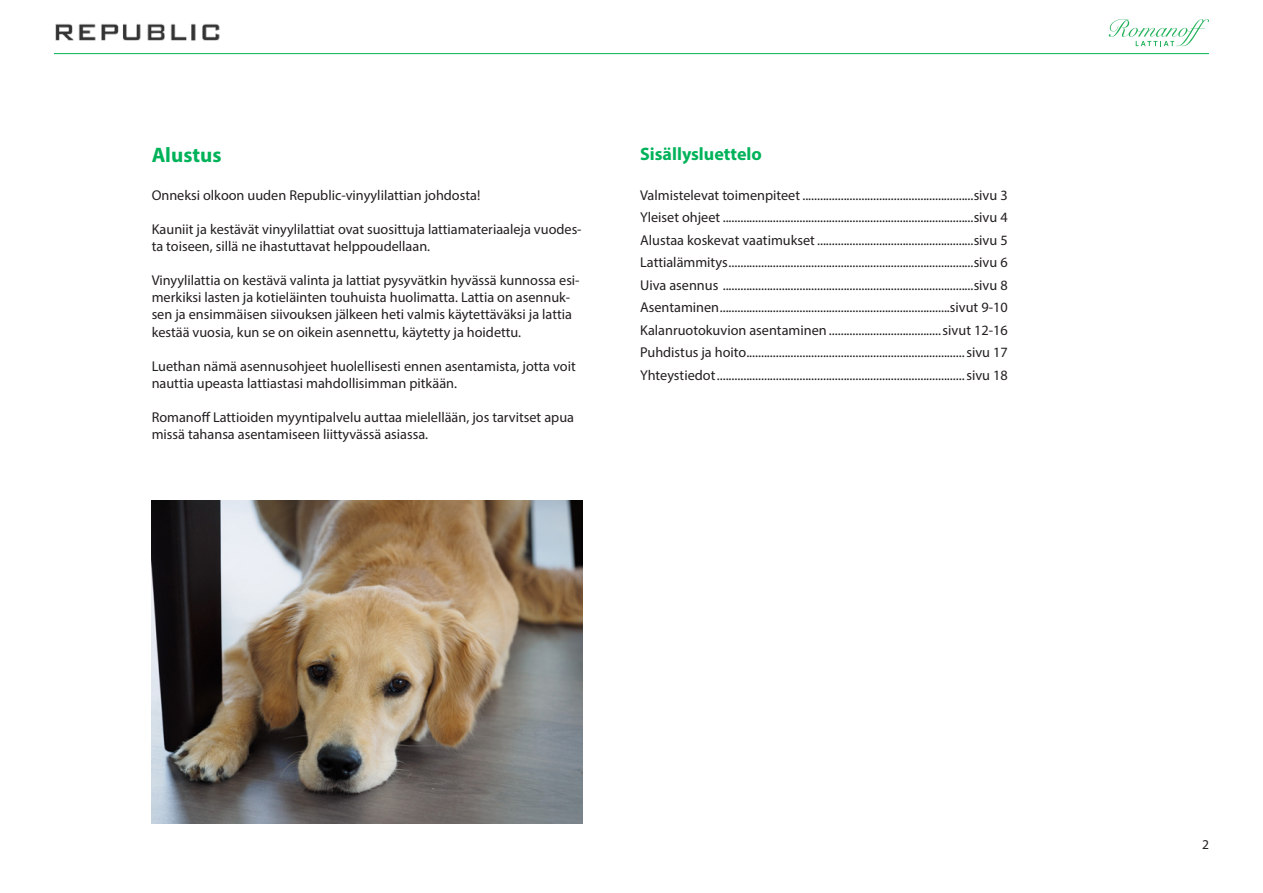
<style>
.page{position:relative;width:1263px;height:893px;background:#fff}
.page>*{position:absolute;margin:0;border:0;box-sizing:border-box;transform-origin:0 0}
.Otsikko_iso{font:700 21px "Myriad Pro";color:#00b259}
.Otsikko_medium{font:700 18px "Myriad Pro";color:#00b259}
.sisällys{font:14.25px/22.5px "Myriad Pro";color:#231f20;text-align:justify}
.leipis{font:14.25px/17.1px "Myriad Pro";color:#231f20}
.t1{font:13.5px "Myriad Pro";color:#231f20}
</style>
<div class="page">
<svg style="left:1109px;top:19px;width:100px;height:27px"></svg>
<hr style="left:54px;top:53px;width:1155px;height:1px;background:#00b259">
<img style="left:55px;top:23px;width:165px;height:18px">
<img style="left:152px;top:501px;width:431px;height:323px">
<p class="Otsikko_iso" style="left:152px;top:141px;width:71px">Alustus</p>
<p class="leipis" style="left:152px;top:186px;width:330px">Onneksi olkoon uuden Republic-vinyylilattian johdosta!</p>
<p class="leipis" style="left:152px;top:220px;width:431px">Kauniit ja kestävät vinyylilattiat ovat suosittuja lattiamateriaaleja vuodes&shy;ta toiseen, sillä ne ihastuttavat helppoudellaan.</p>
<p class="leipis" style="left:152px;top:272px;width:429px">Vinyylilattia on kestävä valinta ja lattiat pysyvätkin hyvässä kunnossa esi&shy;merkiksi lasten ja kotieläinten touhuista huolimatta. Lattia on asennuk&shy;sen ja ensimmäisen siivouksen jälkeen heti valmis käytettäväksi ja lattia kestää vuosia, kun se on oikein asennettu, käytetty ja hoidettu.</p>
<p class="leipis" style="left:152px;top:357px;width:426px">Luethan nämä asennusohjeet huolellisesti ennen asentamista, jotta voit nauttia upeasta lattiastasi mahdollisimman pitkään.</p>
<p class="leipis" style="left:152px;top:408px;width:424px">Romanoff Lattioiden myyntipalvelu auttaa mielellään, jos tarvitset apua missä tahansa asentamiseen liittyvässä asiassa.</p>
<p class="Otsikko_medium" style="left:640px;top:142px;width:123px">Sisällysluettelo</p>
<p class="sisällys" style="left:640px;top:184px;width:369px">Valmistelevat toimenpiteet ..........................................................sivu 3<br>Yleiset ohjeet .....................................................................................sivu 4<br>Alustaa koskevat vaatimukset.....................................................sivu 5<br>Lattialämmitys...................................................................................sivu 6<br>Uiva asennus .....................................................................................sivu 8<br>Asentaminen..............................................................................sivut 9-10<br>Kalanruotokuvion asentaminen ......................................sivut 12-16<br>Puhdistus ja hoito..........................................................................sivu 17<br>Yhteystiedot....................................................................................sivu 18</p>
<p class="t1" style="left:1202px;top:836px;width:8px">2</p>
</div>
